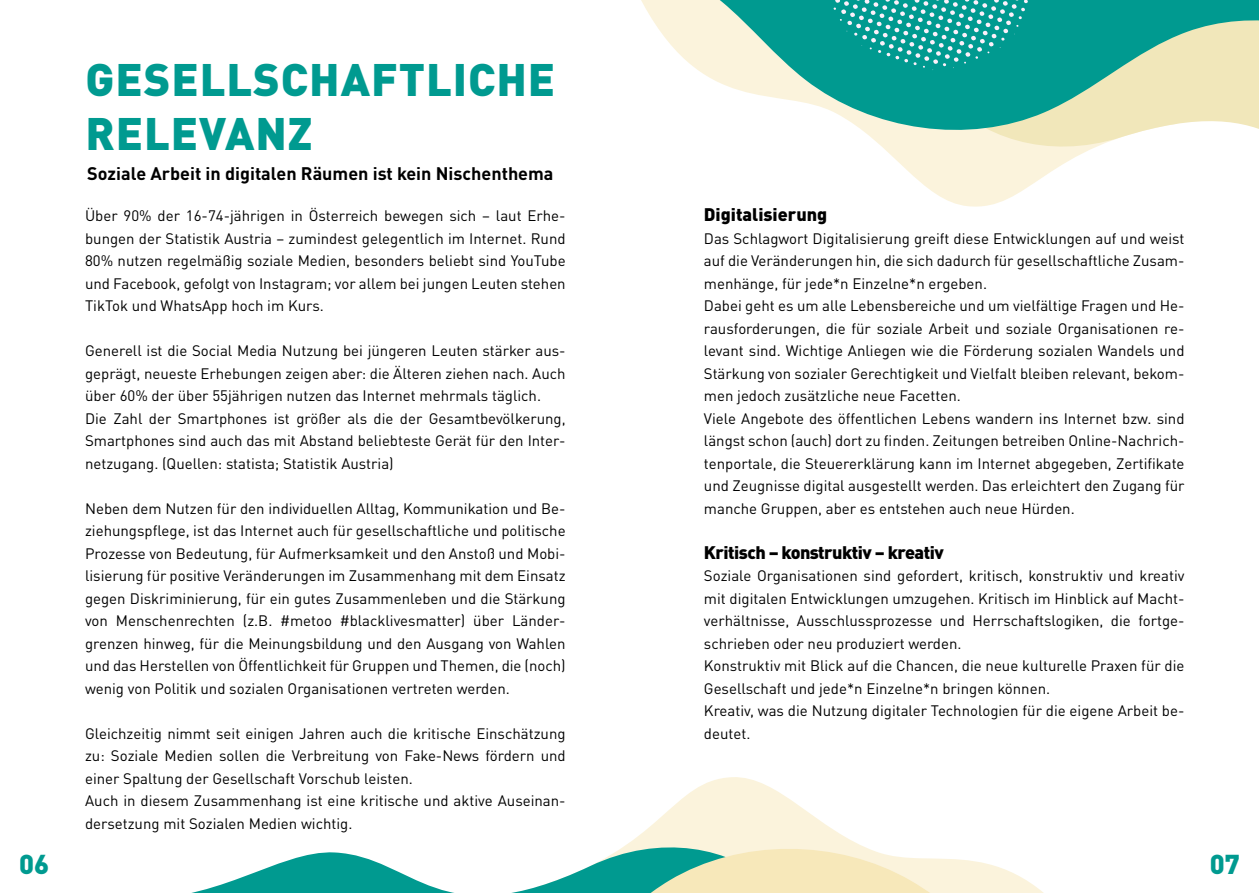
<style>
.page{position:relative;width:1259px;height:893px;background:#fff}
.page>*{position:absolute;margin:0;border:0;box-sizing:border-box;transform-origin:0 0}
.t1{font:900 45px/54px "DIN Pro";letter-spacing:.02em;color:#009a90}
.t2{font:900 27px "DIN Pro";color:#009a90}
.t3{font:700 18px "DIN Pro";color:#000}
.t4{font:900 18px "DIN Pro";letter-spacing:-.03em;color:#000}
.t5{font:900 18px "DIN Pro";color:#000}
.t6{font:15px/22.5px "DIN Pro";color:#000}
</style>
<div class="page">
<svg style="left:940px;top:196px;width:73px;height:11px"></svg>
<svg style="left:880px;top:145px;width:220px;height:51px;fill:#fbf3dc"></svg>
<svg style="left:641px;top:0;width:618px;height:145px"></svg>
<svg style="left:833px;top:0;width:195px;height:71px;background:#21a59e"></svg>
<svg style="left:681px;top:777px;width:110px;height:23px;fill:#fbf3dc"></svg>
<svg style="left:191px;top:800px;width:656px;height:93px"></svg>
<svg style="left:336px;top:838px;width:708px;height:55px"></svg>
<h1 class="t1" style="left:85px;top:47px;width:471px">GESELLSCHAFTLICHE<br>RELEVANZ</h1>
<p class="t3" style="left:87px;top:159px;width:468px">Soziale Arbeit in digitalen Räumen ist kein Nischenthema</p>
<p class="t6" style="left:85px;top:203px;width:482px;text-align:justify">Über 90% der 16-74-jährigen in Österreich bewegen sich – laut Erhe&shy;bungen der Statistik Austria – zumindest gelegentlich im Internet. Rund 80% nutzen regelmäßig soziale Medien, besonders beliebt sind YouTube und Facebook, gefolgt von Instagram; vor allem bei jungen Leuten stehen TikTok und WhatsApp hoch im Kurs.</p>
<p class="t6" style="left:85px;top:338px;width:482px">Generell ist die Social Media Nutzung bei jüngeren Leuten stärker aus&shy;geprägt, neueste Erhebungen zeigen aber: die Älteren ziehen nach. Auch über 60% der über 55jährigen nutzen das Internet mehrmals täglich.<br>Die Zahl der Smartphones ist größer als die der Gesamtbevölkerung, Smartphones sind auch das mit Abstand beliebteste Gerät für den Inter&shy;netzugang. (Quellen: statista; Statistik Austria)</p>
<p class="t6" style="left:85px;top:496px;width:482px;text-align:justify">Neben dem Nutzen für den individuellen Alltag, Kommunikation und Be&shy;ziehungspflege, ist das Internet auch für gesellschaftliche und politische Prozesse von Bedeutung, für Aufmerksamkeit und den Anstoß und Mobi&shy;lisierung für positive Veränderungen im Zusammenhang mit dem Einsatz gegen Diskriminierung, für ein gutes Zusammenleben und die Stärkung von Menschenrechten (z.B. #metoo #blacklivesmatter) über Länder&shy;grenzen hinweg, für die Meinungsbildung und den Ausgang von Wahlen und das Herstellen von Öffentlichkeit für Gruppen und Themen, die (noch) wenig von Politik und sozialen Organisationen vertreten werden.</p>
<p class="t6" style="left:85px;top:721px;width:482px">Gleichzeitig nimmt seit einigen Jahren auch die kritische Einschätzung zu: Soziale Medien sollen die Verbreitung von Fake-News fördern und einer Spaltung der Gesellschaft Vorschub leisten.<br>Auch in diesem Zusammenhang ist eine kritische und aktive Auseinan&shy;dersetzung mit Sozialen Medien wichtig.</p>
<p class="t5" style="left:704px;top:199px;width:125px">Digitalisierung</p>
<p class="t6" style="left:704px;top:226px;width:482px">Das Schlagwort Digitalisierung greift diese Entwicklungen auf und weist auf die Veränderungen hin, die sich dadurch für gesellschaftliche Zusam&shy;menhänge, für jede*n Einzelne*n ergeben.<br>Dabei geht es um alle Lebensbereiche und um vielfältige Fragen und He&shy;rausforderungen, die für soziale Arbeit und soziale Organisationen re&shy;levant sind. Wichtige Anliegen wie die Förderung sozialen Wandels und Stärkung von sozialer Gerechtigkeit und Vielfalt bleiben relevant, bekom&shy;men jedoch zusätzliche neue Facetten.<br>Viele Angebote des öffentlichen Lebens wandern ins Internet bzw. sind längst schon (auch) dort zu finden. Zeitungen betreiben Online-Nachrich&shy;tenportale, die Steuererklärung kann im Internet abgegeben, Zertifikate und Zeugnisse digital ausgestellt werden. Das erleichtert den Zugang für manche Gruppen, aber es entstehen auch neue Hürden.</p>
<p class="t4" style="left:704px;top:537px;width:241px">Kritisch – konstruktiv – kreativ</p>
<p class="t6" style="left:704px;top:563px;width:482px">Soziale Organisationen sind gefordert, kritisch, konstruktiv und kreativ mit digitalen Entwicklungen umzugehen. Kritisch im Hinblick auf Macht&shy;verhältnisse, Ausschlussprozesse und Herrschaftslogiken, die fortge&shy;schrieben oder neu produziert werden.<br>Konstruktiv mit Blick auf die Chancen, die neue kulturelle Praxen für die Gesellschaft und jede*n Einzelne*n bringen können.<br>Kreativ, was die Nutzung digitaler Technologien für die eigene Arbeit be&shy;deutet.</p>
<h2 class="t2" style="left:19px;top:841px;width:32px">06</h2>
<h2 class="t2" style="left:1209px;top:841px;width:32px">07</h2>
</div>
